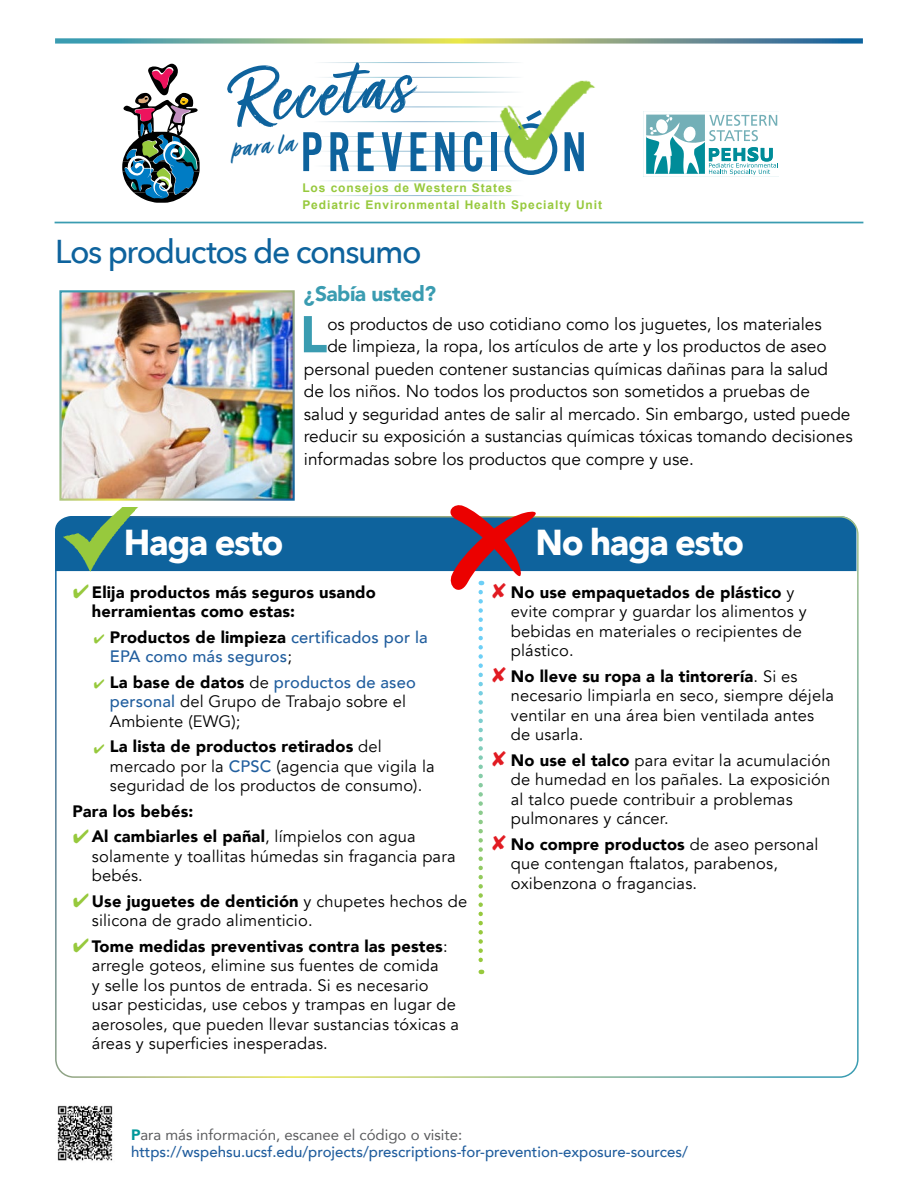
<style>
.page{position:relative;width:918px;height:1188px;background:#fff}
.page>*{position:absolute;margin:0;border:0;box-sizing:border-box;transform-origin:0 0}
.t1{font:85.5px "Turbinado Pro";color:#0e639d}
.t2{font:58.35px "Alternate Got No 2 D";letter-spacing:.08em;color:#0e639d}
.t3{font:900 51.15px "Avenir";color:#3a9cb1}
.t4{font:700 36px "Avenir Next";letter-spacing:-.04em;color:#fff}
.t5{font:500 33px "Avenir Next";letter-spacing:-.045em;color:#0e639d}
.t6{font:33px "Turbinado Pro";color:#0e639d}
.t7{font:900 21px "Avenir";letter-spacing:-.025em;color:#3a9cb1}
.t8{font:17.25px "Avenir";color:#000}
.t9{font:16.5px/19.5px "Avenir";letter-spacing:.01em;color:#000}
.t10{font:900 16.5px/19.5px "Avenir";letter-spacing:.01em;color:#000}
.t11{font:500 16.5px/19.5px "Avenir";letter-spacing:.01em;color:#215e9e}
.t12{font:500 15px/16.5px "Avenir";color:#215e9e}
.t13{font:700 12px/16.5px "Arial";letter-spacing:.075em;color:#97c93d}
.s1{font-family:"ITC Avant Garde Pro";font-size:67.5px}
.s2{font-weight:900;color:#000}
.s3{font-weight:400;color:#000}
.s4{font-weight:900}
.s5{font-weight:500;color:#215e9e}
.s6{font-weight:400}
.s7{font-weight:900;color:#00989a}
.s8{font-weight:400;color:#5a5b5d}
</style>
<div class="page">
<svg style="left:55px;top:38px;width:808px;height:6px;background:#92b397"></svg>
<svg style="left:643px;top:111px;width:135px;height:65px"></svg>
<img style="left:493px;top:77px;width:102px;height:90px">
<svg style="left:122px;top:64px;width:78px;height:139px"></svg>
<div style="left:55px;top:222px;width:808px;height:1px;border:1px solid #3a9cb1"></div>
<div style="left:55px;top:516px;width:801px;height:55px;background:#0e639d"></div>
<img style="left:62px;top:507px;width:78px;height:65px">
<img style="left:62px;top:293px;width:230px;height:205px">
<img style="left:57px;top:1105px;width:56px;height:56px">
<svg style="left:450px;top:505px;width:86px;height:469px"></svg>
<h1 class="t1" style="left:226px;top:54px;width:180px;rotate:-5deg">Recetas</h1>
<h2 class="t2" style="left:301px;top:121px;width:287px">PREVENCI<span class="s1">Ó</span>N</h2>
<h3 class="t6" style="left:230px;top:131px;width:65px;rotate:-5deg">para la</h3>
<p class="t13" style="left:302px;top:180px;width:301px">Los consejos de Western States<br>Pediatric Environmental Health Specialty Unit</p>
<h3 class="t5" style="left:55px;top:224px;width:368px">Los productos de consumo</h3>
<p class="t7" style="left:304px;top:276px;width:134px">¿Sabía usted?</p>
<h3 class="t3" style="left:300px;top:291px;width:29px">L</h3>
<p class="t8" style="left:327px;top:314px;width:496px">os productos de uso cotidiano como los juguetes, los materiales</p>
<p class="t8" style="left:327px;top:336px;width:501px">de limpieza, la ropa, los artículos de arte y los productos de aseo</p>
<p class="t8" style="left:304px;top:359px;width:526px">personal pueden contener sustancias químicas dañinas para la salud</p>
<p class="t8" style="left:304px;top:381px;width:508px">de los niños. No todos los productos son sometidos a pruebas de</p>
<p class="t8" style="left:304px;top:404px;width:548px">salud y seguridad antes de salir al mercado. Sin embargo, usted puede</p>
<p class="t8" style="left:304px;top:426px;width:550px">reducir su exposición a sustancias químicas tóxicas tomando decisiones</p>
<p class="t8" style="left:304px;top:449px;width:392px">informadas sobre los productos que compre y use.</p>
<h3 class="t4" style="left:124px;top:511px;width:161px">Haga esto</h3>
<h3 class="t4" style="left:536px;top:511px;width:210px">No haga esto</h3>
<p class="t10" style="left:92px;top:582px;width:286px">Elija productos más seguros usando herramientas como estas:</p>
<p class="t11" style="left:110px;top:626px;width:319px"><span class="s2">Productos de limpieza</span> certificados por la<br>EPA como más seguros<span class="s3">;</span></p>
<p class="t9" style="left:110px;top:672px;width:308px"><span class="s4">La base de datos</span> de <span class="s5">productos de aseo personal</span> del Grupo de Trabajo sobre el<br>Ambiente (EWG);</p>
<p class="t9" style="left:110px;top:737px;width:326px"><span class="s4">La lista de productos retirados</span> del mercado por la <span class="s5">CPSC</span> (agencia que vigila la seguridad de los productos de consumo).</p>
<p class="t10" style="left:92px;top:798px;width:326px;line-height:25.5px;text-indent:-20px">Para los bebés:<br>Al cambiarles el pañal<span class="s6">, límpielos con agua</span></p>
<p class="t9" style="left:92px;top:846px;width:365px">solamente y toallitas húmedas sin fragancia para bebés.</p>
<p class="t9" style="left:92px;top:891px;width:377px"><span class="s4">Use juguetes de dentición</span> y chupetes hechos de silicona de grado alimenticio.</p>
<p class="t9" style="left:92px;top:936px;width:369px"><span class="s4">Tome medidas preventivas contra las pestes</span>: arregle goteos, elimine sus fuentes de comida<br>y selle los puntos de entrada. Si es necesario usar pesticidas, use cebos y trampas en lugar de aerosoles, que pueden llevar sustancias tóxicas a áreas y superficies inesperadas.</p>
<p class="t9" style="left:511px;top:582px;width:297px"><span class="s4">No use empaquetados de plástico</span> y evite comprar y guardar los alimentos y bebidas en materiales o recipientes de plástico.</p>
<p class="t9" style="left:511px;top:666px;width:325px"><span class="s4">No lleve su ropa a la tintorería</span>. Si es necesario limpiarla en seco, siempre déjela ventilar en una área bien ventilada antes de usarla.</p>
<p class="t9" style="left:511px;top:750px;width:321px"><span class="s4">No use el talco</span> para evitar la acumulación de humedad en los pañales. La exposición al talco puede contribuir a problemas pulmonares y cáncer.</p>
<p class="t9" style="left:511px;top:834px;width:309px"><span class="s4">No compre productos</span> de aseo personal que contengan ftalatos, parabenos, oxibenzona o fragancias.</p>
<p class="t12" style="left:131px;top:1126px;width:558px"><span class="s7">P</span><span class="s8">ara más información, escanee el código o visite: </span>https://wspehsu.ucsf.edu/projects/prescriptions-for-prevention-exposure-sources/</p>
</div>
